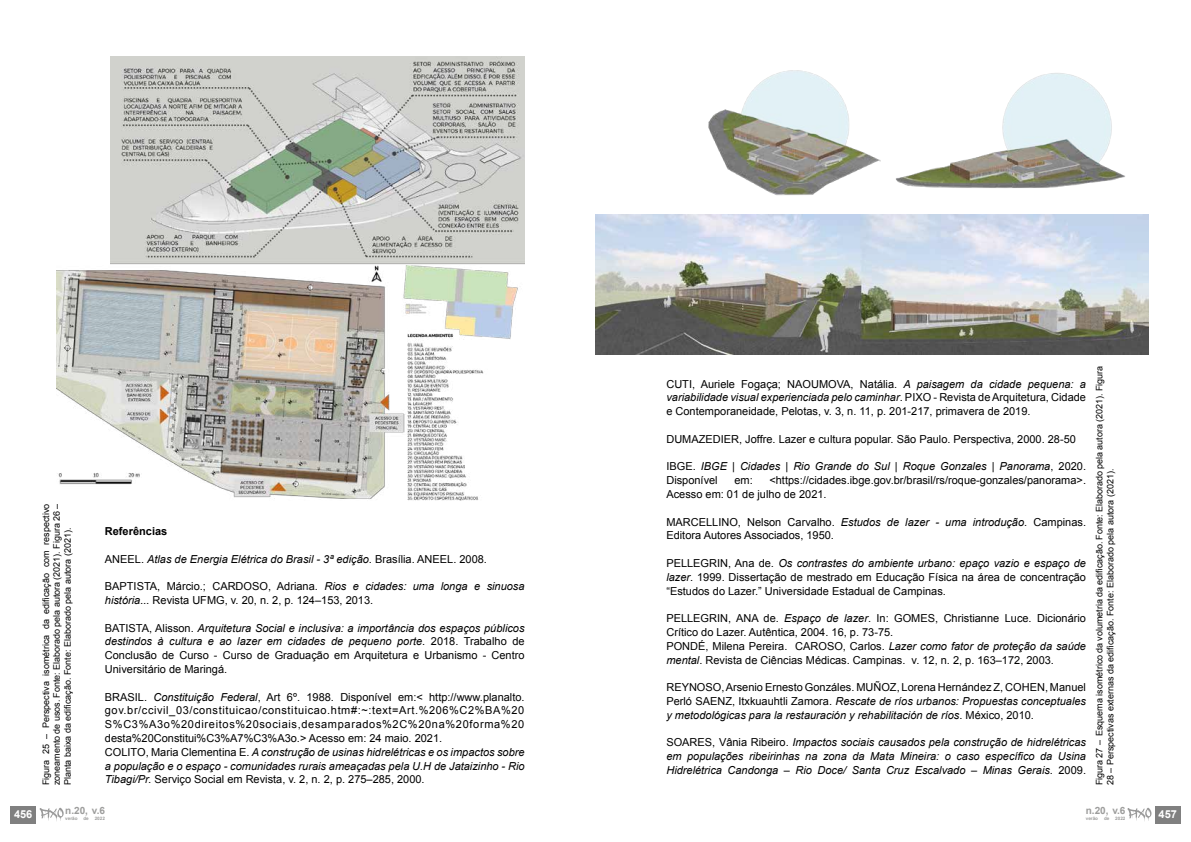
<style>
.page{position:relative;width:1191px;height:842px;background:#fff}
.page>*{position:absolute;margin:0;border:0;box-sizing:border-box;transform-origin:0 0}
.t1{font:11px/13.8px "Arial";color:#000}
.t2{font:italic 11px/13.8px "Arial";color:#000}
.t3{font:700 11px "Arial";color:#000}
.t4{font:700 11px "Arial";color:#fff}
.t5{font:700 10px "Arial";color:#9d9d9c}
.t6{font:9px/10.8px "Arial";color:#000;text-align:justify}
.t7{font:700 4.6px "Arial";color:#9d9d9c}
.s1{font-style:normal}
.s2{font-style:italic}
</style>
<div class="page">
<img style="left:708px;top:70px;width:417px;height:126px">
<img style="left:595px;top:214px;width:553px;height:140px">
<img style="left:110px;top:57px;width:414px;height:209px">
<img style="left:56px;top:266px;width:462px;height:235px">
<div style="left:1155px;top:806px;width:25px;height:17px;background:#808080"></div>
<svg style="left:1127px;top:808px;width:24px;height:13px"></svg>
<div style="left:11px;top:806px;width:25px;height:17px;background:#808080"></div>
<svg style="left:40px;top:808px;width:24px;height:13px"></svg>
<p class="t4" style="left:14px;top:807px;width:20px">456</p>
<p class="t6" style="left:41px;top:785px;width:283px;rotate:-90deg">Figura 25 – Perspectiva isométrica da edificação com respectivo zoneamento de usos. Fonte: Elaborado pela autora (2021). Figura 26 – Planta baixa da edificação. Fonte: Elaborado pela autora (2021).</p>
<p class="t3" style="left:105px;top:524px;width:64px">Referências</p>
<p class="t2" style="left:105px;top:552px;width:383px"><span class="s1">ANEEL.</span> Atlas de Energia Elétrica do Brasil - 3ª edição<span class="s1">. Brasília. ANEEL. 2008.</span></p>
<p class="t1" style="left:105px;top:579px;width:421px">BAPTISTA, Márcio.; CARDOSO, Adriana. <span class="s2">Rios e cidades: uma longa e sinuosa história...</span> Revista UFMG, v. 20, n. 2, p. 124–153, 2013.</p>
<p class="t1" style="left:105px;top:621px;width:421px;text-align:justify">BATISTA, Alisson. <span class="s2">Arquitetura Social e inclusiva: a importância dos espaços públicos destindos à cultura e ao lazer em cidades de pequeno porte</span>. 2018. Trabalho de Conclusão de Curso - Curso de Graduação em Arquitetura e Urbanismo - Centro Universitário de Maringá.</p>
<p class="t1" style="left:105px;top:690px;width:421px">BRASIL. <span class="s2">Constituição Federal</span>, Art 6º. 1988. Disponível em:&lt; http://www.planalto. gov.br/ccivil_03/constituicao/constituicao.htm#:~:text=Art.%206%C2%BA%20<br>S%C3%A3o%20direitos%20sociais,desamparados%2C%20na%20forma%20 desta%20Constitui%C3%A7%C3%A3o.&gt; Acesso em: 24 maio. 2021.<br>COLITO, Maria Clementina E. <span class="s2">A construção de usinas hidrelétricas e os impactos sobre a população e o espaço - comunidades rurais ameaçadas pela U.H de Jataizinho - Rio Tibagi/Pr.</span> Serviço Social em Revista, v. 2, n. 2, p. 275–285, 2000.</p>
<p class="t5" style="left:65px;top:804px;width:41px">n.20, v.6</p>
<p class="t7" style="left:65px;top:815px;width:14px">verão</p>
<p class="t7" style="left:83px;top:815px;width:7px">de</p>
<p class="t7" style="left:95px;top:815px;width:12px">2022</p>
<p class="t1" style="left:666px;top:377px;width:421px;text-align:justify">CUTI, Auriele Fogaça; NAOUMOVA, Natália. <span class="s2">A paisagem da cidade pequena: a variabilidade visual experienciada pelo caminhar</span>. PIXO - Revista de Arquitetura, Cidade e Contemporaneidade, Pelotas, v. 3, n. 11, p. 201-217, primavera de 2019.</p>
<p class="t1" style="left:666px;top:432px;width:411px">DUMAZEDIER, Joffre. Lazer e cultura popular. São Paulo. Perspectiva, 2000. 28-50</p>
<p class="t2" style="left:666px;top:460px;width:421px"><span class="s1">IBGE.</span> IBGE | Cidades | Rio Grande do Sul | Roque Gonzales | Panorama<span class="s1">, 2020.<br>Disponível</span></p>
<p class="t1" style="left:666px;top:473px;width:421px;text-indent:103px">&lt;https://cidades.ibge.gov.br/brasil/rs/roque-gonzales/panorama&gt;.<br>Acesso em: 01 de julho de 2021.</p>
<p class="t1" style="left:666px;top:515px;width:421px">MARCELLINO, Nelson Carvalho. <span class="s2">Estudos de lazer - uma introdução</span>. Campinas.<br>Editora Autores Associados, 1950.</p>
<p class="t1" style="left:666px;top:556px;width:421px;text-align:justify">PELLEGRIN, Ana de<span class="s2">. Os contrastes do ambiente urbano: epaço vazio e espaço de lazer</span>. 1999. Dissertação de mestrado em Educação Física na área de concentração “Estudos do Lazer.” Universidade Estadual de Campinas.</p>
<p class="t1" style="left:666px;top:612px;width:421px">PELLEGRIN, ANA de. <span class="s2">Espaço de lazer</span>. In: GOMES, Christianne Luce. Dicionário Crítico do Lazer. Autêntica, 2004. 16, p. 73-75.<br>PONDÉ, Milena Pereira. CAROSO, Carlos. <span class="s2">Lazer como fator de proteção da saúde mental</span>. Revista de Ciências Médicas. Campinas. v. 12, n. 2, p. 163–172, 2003.</p>
<p class="t1" style="left:666px;top:681px;width:421px;text-align:justify">REYNOSO, Arsenio Ernesto Gonzáles. MUÑOZ, Lorena Hernández Z, COHEN, Manuel Perló SAENZ, Itxkuauhtli Zamora. <span class="s2">Rescate de ríos urbanos: Propuestas conceptuales y metodológicas para la restauración y rehabilitación de ríos</span>. México, 2010.</p>
<p class="t2" style="left:666px;top:736px;width:421px;text-align:justify"><span class="s1">SOARES, Vânia Ribeiro.</span> Impactos sociais causados pela construção de hidrelétricas em populações ribeirinhas na zona da Mata Mineira: o caso específico da Usina Hidrelétrica Candonga – Rio Doce/ Santa Cruz Escalvado – Minas Gerais<span class="s1">. 2009.</span></p>
<p class="t1" style="left:734px;top:473px;width:20px">em:</p>
<p class="t6" style="left:1094px;top:785px;width:421px;rotate:-90deg">Figura 27 – Esquema isométrico da volumetria da edificação. Fonte: Elaborado pela autora (2021). Figura<br>28 – Perspectivas externas da edificação. Fonte: Elaborado pela autora (2021).</p>
<p class="t5" style="left:1085px;top:804px;width:41px">n.20, v.6</p>
<p class="t7" style="left:1085px;top:815px;width:14px">verão</p>
<p class="t7" style="left:1104px;top:815px;width:7px">de</p>
<p class="t7" style="left:1115px;top:815px;width:12px">2022</p>
<p class="t4" style="left:1158px;top:807px;width:20px">457</p>
</div>
